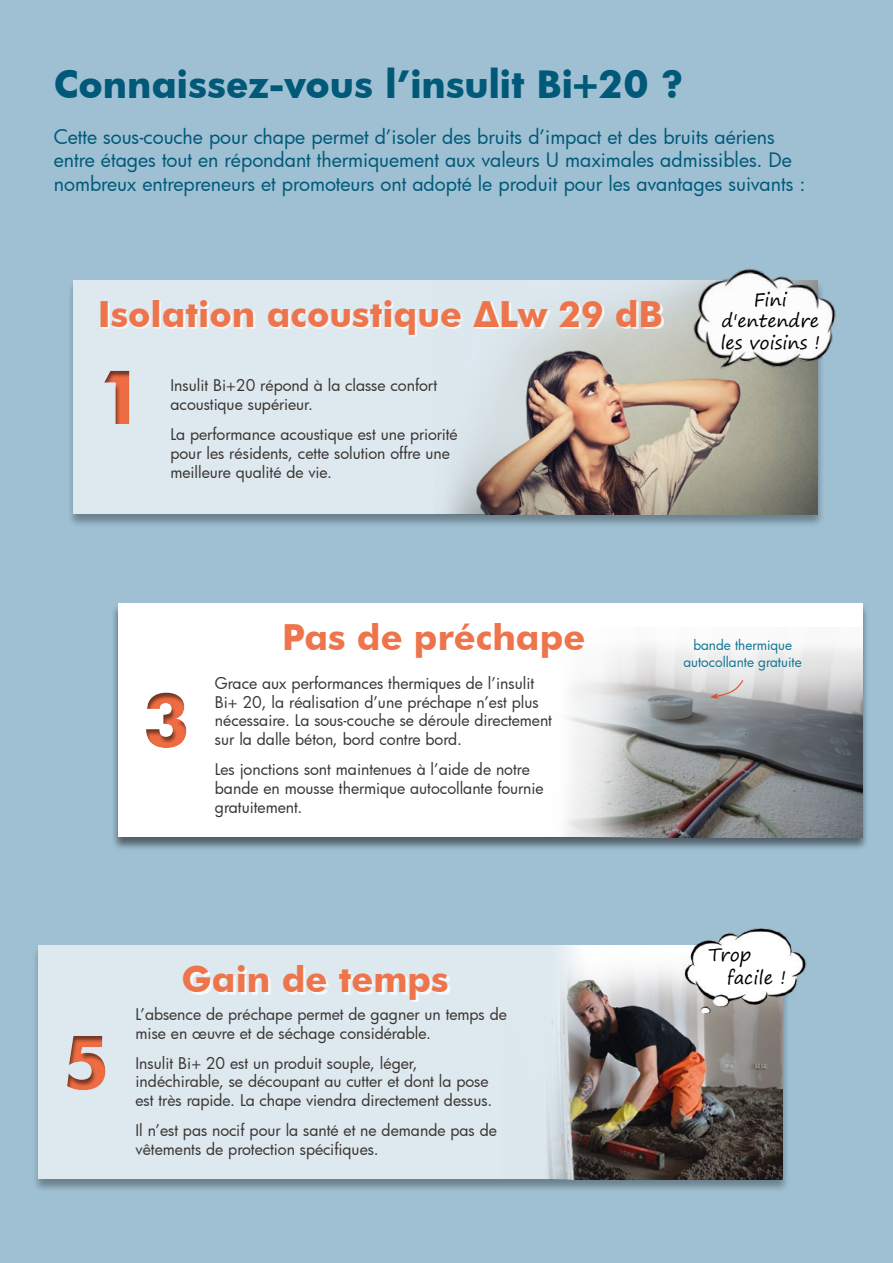
<style>
.page{position:relative;width:893px;height:1263px;background:#9fc0d3}
.page>*{position:absolute;margin:0;border:0;box-sizing:border-box;transform-origin:0 0}
.t1{font:700 70.5px "Futura";color:#ed6c43}
.t2{font:700 36.75px "Futura";color:#005978}
.t3{font:700 36px "Futura BT";color:#ee754b}
.t4{font:19.5px/23.4px "Futura";color:#005978}
.t5{font:18px/21.6px "Segoe Print";color:#000;text-align:center}
.t6{font:15.75px/18.9px "Futura";color:#3a3531}
.t7{font:13.5px/16.2px "Futura";color:#107694;text-align:center}
</style>
<div class="page">
<div style="left:66px;top:279px;width:759px;height:249px;background:#000;opacity:.5"></div>
<div style="left:74px;top:280px;width:744px;height:234px;background:#dde8ef"></div>
<div style="left:111px;top:602px;width:758px;height:248px;background:#000;opacity:.5"></div>
<div style="left:118px;top:603px;width:744px;height:234px;background:#fff"></div>
<div style="left:31px;top:944px;width:759px;height:249px;background:#000;opacity:.5"></div>
<div style="left:39px;top:945px;width:744px;height:234px;background:#dde8ef"></div>
<img style="left:445px;top:281px;width:373px;height:233px">
<img style="left:547px;top:945px;width:236px;height:234px">
<img style="left:607px;top:645px;width:255px;height:192px">
<svg style="left:710px;top:679px;width:34px;height:20px"></svg>
<svg style="left:566px;top:667px;width:41px;height:170px;fill:#efefef"></svg>
<img style="left:684px;top:268px;width:152px;height:114px">
<img style="left:676px;top:928px;width:131px;height:92px">
<div style="left:60px;top:343px;width:188px;height:103px;background:#000;opacity:.5"></div>
<div style="left:105px;top:666px;width:187px;height:103px;background:#000;opacity:.5"></div>
<div style="left:25px;top:1008px;width:188px;height:103px;background:#000;opacity:.5"></div>
<div style="left:102px;top:302px;width:562px;height:34px;background:#fff;opacity:.75"></div>
<div style="left:185px;top:967px;width:265px;height:34px;background:#fff;opacity:.75"></div>
<h2 class="t2" style="left:54px;top:58px;width:631px">Connaissez-vous l’insulit Bi+20 ?</h2>
<p class="t4" style="left:54px;top:125px;width:753px">Cette sous-couche pour chape permet d’isoler des bruits d’impact et des bruits aériens entre étages tout en répondant thermiquement aux valeurs U maximales admissibles. De nombreux entrepreneurs et promoteurs ont adopté le produit pour les avantages suivants :</p>
<h3 class="t3" style="left:98px;top:292px;width:567px">Isolation acoustique ∆Lw 29 dB</h3>
<h1 class="t1" style="left:98px;top:348px;width:50px">1</h1>
<p class="t6" style="left:170px;top:376px;width:268px">Insulit Bi+20 répond à la classe confort acoustique supérieur.</p>
<p class="t6" style="left:170px;top:424px;width:289px">La performance acoustique est une priorité pour les résidents, cette solution offre une meilleure qualité de vie.</p>
<p class="t5" style="left:720px;top:288px;width:101px">Fini d'entendre les voisins !</p>
<h1 class="t1" style="left:142px;top:671px;width:50px">3</h1>
<h3 class="t3" style="left:282px;top:615px;width:305px">Pas de préchape</h3>
<p class="t6" style="left:215px;top:673px;width:339px">Grace aux performances thermiques de l’insulit Bi+ 20, la réalisation d’une préchape n’est plus nécessaire. La sous-couche se déroule directement sur la dalle béton, bord contre bord.</p>
<p class="t6" style="left:215px;top:759px;width:330px">Les jonctions sont maintenues à l’aide de notre bande en mousse thermique autocollante fournie gratuitement.</p>
<h1 class="t1" style="left:63px;top:1013px;width:50px">5</h1>
<h3 class="t3" style="left:182px;top:957px;width:269px">Gain de temps</h3>
<p class="t6" style="left:136px;top:1004px;width:373px">L’absence de préchape permet de gagner un temps de mise en œuvre et de séchage considérable.</p>
<p class="t6" style="left:136px;top:1053px;width:358px">Insulit Bi+ 20 est un produit souple, léger, indéchirable, se découpant au cutter et dont la pose est très rapide. La chape viendra directement dessus.</p>
<p class="t6" style="left:136px;top:1120px;width:363px">Il n’est pas nocif pour la santé et ne demande pas de vêtements de protection spécifiques.</p>
<p class="t7" style="left:684px;top:637px;width:120px">bande thermique autocollante gratuite</p>
<p class="t5" style="left:727px;top:943px;width:61px;line-height:22.8px;text-align:left;text-indent:-18px">Trop facile !</p>
</div>
